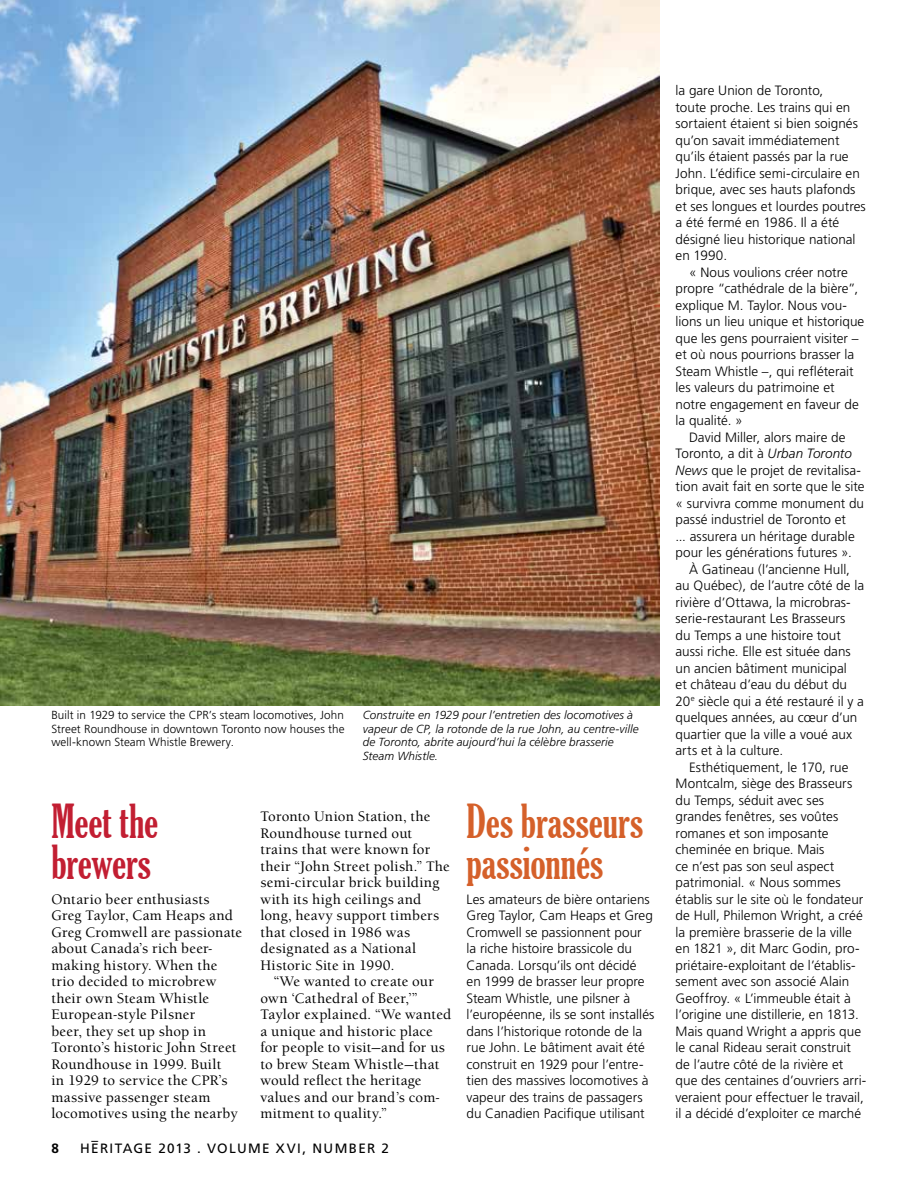
<style>
.page{position:relative;width:918px;height:1188px;background:#fff}
.page>*{position:absolute;margin:0;border:0;box-sizing:border-box;transform-origin:0 0}
.t1{font:extra-condensed 45px/41.2px "Gloucester";color:#d5602a}
.t2{font:extra-condensed 45px/41.2px "Gloucester";letter-spacing:-.005em;color:#c21e32}
.t3{font:500 14.25px/16.5px "Berkeley Old Style Itc T";letter-spacing:.02em;color:#000}
.t4{font:300 13.5px/16.5px "Frutiger";letter-spacing:.005em;color:#000}
.t5{font:13.5px "Frutiger";letter-spacing:.1em;color:#000}
.t6{font:700 13.5px "Frutiger";color:#000}
.t7{font:italic 300 11.7px/13.5px "Frutiger";letter-spacing:.01em;color:#000}
.t8{font:300 11.7px/13.5px "Frutiger";letter-spacing:.01em;color:#000;text-align:justify}
.s1{font-style:italic}
</style>
<div class="page">
<img style="left:0;top:0;width:659px;height:706px">
<p class="t8" style="left:51px;top:708px;width:295px">Built in 1929 to service the CPR’s steam locomotives, John Street Roundhouse in downtown Toronto now houses the well-known Steam Whistle Brewery.</p>
<p class="t7" style="left:363px;top:708px;width:278px">Construite en 1929 pour l’entretien des locomotives à vapeur de CP, la rotonde de la rue John, au centre-ville de Toronto, abrite aujourd’hui la célèbre brasserie Steam Whistle.</p>
<h1 class="t2" style="left:51px;top:801px;width:109px">Meet the brewers</h1>
<p class="t3" style="left:51px;top:891px;width:192px">Ontario beer enthusiasts<br>Greg Taylor, Cam Heaps and<br>Greg Cromwell are passionate about Canada’s rich beer&shy;making history. When the trio decided to microbrew their own Steam Whistle<br>European-style Pilsner<br>beer, they set up shop in<br>Toronto’s historic John Street<br>Roundhouse in 1999. Built<br>in 1929 to service the CPR’s massive passenger steam locomotives using the nearby</p>
<p class="t3" style="left:260px;top:808px;width:191px">Toronto Union Station, the<br>Roundhouse turned out trains that were known for their “John Street polish.” The semi-circular brick building with its high ceilings and long, heavy support timbers that closed in 1986 was designated as a National<br>Historic Site in 1990.</p>
<p class="t3" style="left:260px;top:973px;width:193px;text-indent:13px">“We wanted to create our own ‘Cathedral of Beer,’”<br>Taylor explained. “We wanted a unique and historic place for people to visit—and for us to brew Steam Whistle—that would reflect the heritage values and our brand’s com&shy;mitment to quality.”</p>
<p class="t5" style="left:92px;top:1133px;width:8px">–</p>
<p class="t6" style="left:51px;top:1140px;width:9px">8</p>
<p class="t5" style="left:80px;top:1140px;width:311px">HERITAGE 2013 . VOLUME XVI, NUMBER 2</p>
<h1 class="t1" style="left:467px;top:801px;width:178px">Des brasseurs passionnés</h1>
<p class="t4" style="left:467px;top:891px;width:189px">Les amateurs de bière ontariens<br>Greg Taylor, Cam Heaps et Greg<br>Cromwell se passionnent pour la riche histoire brassicole du<br>Canada. Lorsqu’ils ont décidé<br>en 1999 de brasser leur propre<br>Steam Whistle, une pilsner à l’européenne, ils se sont installés dans l’historique rotonde de la rue John. Le bâtiment avait été construit en 1929 pour l’entre&shy;tien des massives locomotives à vapeur des trains de passagers du Canadien Pacifique utilisant</p>
<p class="t4" style="left:676px;top:82px;width:192px">la gare Union de Toronto,<br>toute proche. Les trains qui en sortaient étaient si bien soignés qu’on savait immédiatement qu’ils étaient passés par la rue<br>John. L’édifice semi-circulaire en brique, avec ses hauts plafonds et ses longues et lourdes poutres a été fermé en 1986. Il a été désigné lieu historique national en 1990.</p>
<p class="t4" style="left:676px;top:264px;width:190px;text-indent:14px">« Nous voulions créer notre propre “cathédrale de la bière”, explique M. Taylor. Nous vou&shy;lions un lieu unique et historique que les gens pourraient visiter – et où nous pourrions brasser la<br>Steam Whistle –, qui refléterait les valeurs du patrimoine et notre engagement en faveur de la qualité. »</p>
<p class="t4" style="left:689px;top:429px;width:158px">David Miller, alors maire de</p>
<p class="t4" style="left:676px;top:445px;width:178px">Toronto, a dit à <span class="s1">Urban Toronto</span></p>
<p class="t4" style="left:676px;top:462px;width:187px"><span class="s1">News</span> que le projet de revitalisa-</p>
<p class="t4" style="left:676px;top:478px;width:191px">tion avait fait en sorte que le site</p>
<p class="t4" style="left:676px;top:495px;width:190px">« survivra comme monument du</p>
<p class="t4" style="left:676px;top:511px;width:172px">passé industriel de Toronto et</p>
<p class="t4" style="left:676px;top:528px;width:181px">... assurera un héritage durable</p>
<p class="t4" style="left:676px;top:544px;width:178px">pour les générations futures ».</p>
<p class="t4" style="left:689px;top:561px;width:162px">À Gatineau (l’ancienne Hull,</p>
<p class="t4" style="left:676px;top:577px;width:190px">au Québec), de l’autre côté de la</p>
<p class="t4" style="left:676px;top:594px;width:177px">rivière d’Ottawa, la microbras-</p>
<p class="t4" style="left:676px;top:610px;width:171px">serie-restaurant Les Brasseurs</p>
<p class="t4" style="left:676px;top:627px;width:167px">du Temps a une histoire tout</p>
<p class="t4" style="left:676px;top:643px;width:177px">aussi riche. Elle est située dans</p>
<p class="t4" style="left:676px;top:660px;width:173px">un ancien bâtiment municipal</p>
<p class="t4" style="left:676px;top:676px;width:173px">et château d’eau du début du</p>
<p class="t4" style="left:676px;top:693px;width:190px">20<sup>e</sup> siècle qui a été restauré il y a</p>
<p class="t4" style="left:676px;top:709px;width:183px">quelques années, au cœur d’un</p>
<p class="t4" style="left:676px;top:726px;width:178px">quartier que la ville a voué aux</p>
<p class="t4" style="left:676px;top:742px;width:109px">arts et à la culture.</p>
<p class="t4" style="left:689px;top:759px;width:161px">Esthétiquement, le 170, rue</p>
<p class="t4" style="left:676px;top:775px;width:178px">Montcalm, siège des Brasseurs</p>
<p class="t4" style="left:676px;top:792px;width:150px">du Temps, séduit avec ses</p>
<p class="t4" style="left:676px;top:808px;width:164px">grandes fenêtres, ses voûtes</p>
<p class="t4" style="left:676px;top:825px;width:155px">romanes et son imposante</p>
<p class="t4" style="left:676px;top:841px;width:150px">cheminée en brique. Mais</p>
<p class="t4" style="left:676px;top:858px;width:160px">ce n’est pas son seul aspect</p>
<p class="t4" style="left:676px;top:874px;width:167px">patrimonial. « Nous sommes</p>
<p class="t4" style="left:676px;top:891px;width:189px">établis sur le site où le fondateur</p>
<p class="t4" style="left:676px;top:907px;width:189px">de Hull, Philemon Wright, a créé</p>
<p class="t4" style="left:676px;top:924px;width:178px">la première brasserie de la ville</p>
<p class="t4" style="left:676px;top:940px;width:186px">en 1821 », dit Marc Godin, pro-</p>
<p class="t4" style="left:676px;top:957px;width:182px">priétaire-exploitant de l’établis-</p>
<p class="t4" style="left:676px;top:973px;width:175px">sement avec son associé Alain</p>
<p class="t4" style="left:676px;top:990px;width:177px">Geoffroy. « L’immeuble était à</p>
<p class="t4" style="left:676px;top:1006px;width:185px">l’origine une distillerie, en 1813.</p>
<p class="t4" style="left:676px;top:1023px;width:187px">Mais quand Wright a appris que</p>
<p class="t4" style="left:676px;top:1039px;width:177px">le canal Rideau serait construit</p>
<p class="t4" style="left:676px;top:1056px;width:169px">de l’autre côté de la rivière et</p>
<p class="t4" style="left:676px;top:1072px;width:192px">que des centaines d’ouvriers arri-</p>
<p class="t4" style="left:676px;top:1089px;width:190px">veraient pour effectuer le travail,</p>
<p class="t4" style="left:676px;top:1105px;width:187px">il a décidé d’exploiter ce marché</p>
</div>
